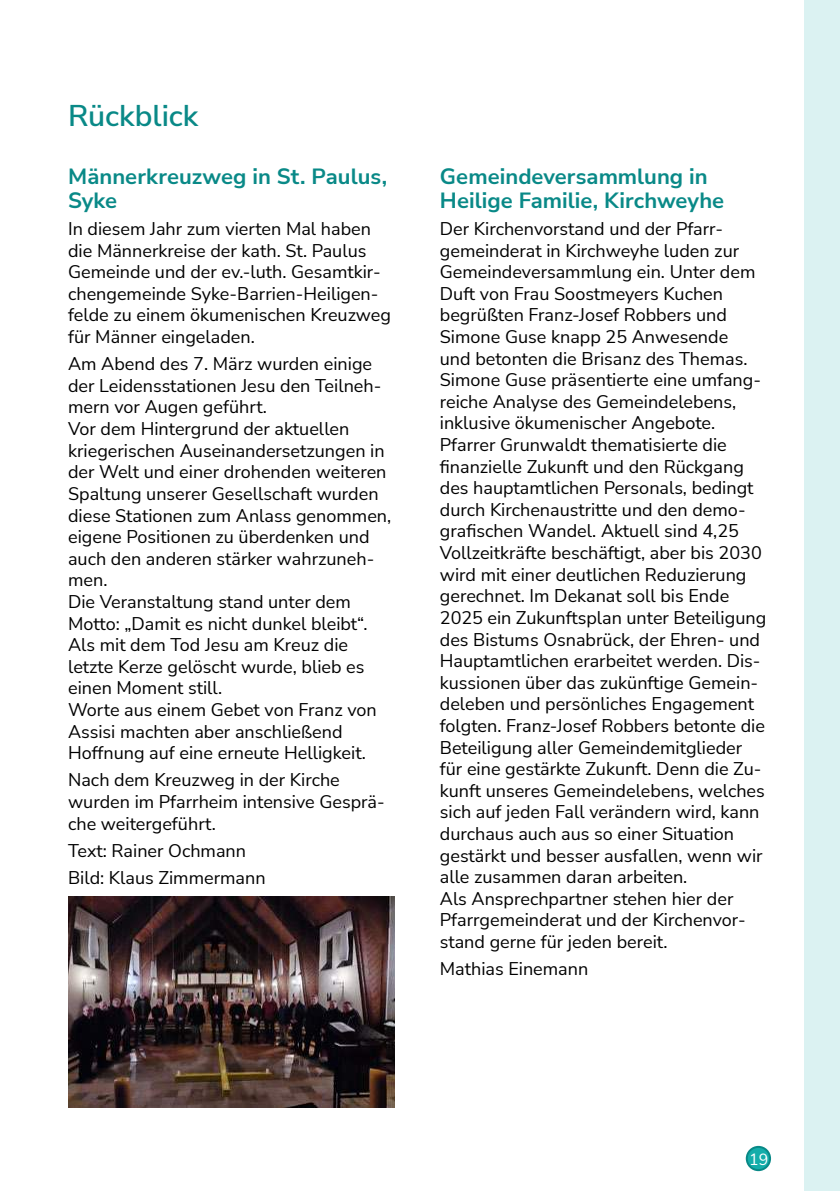
<style>
.page{position:relative;width:840px;height:1191px;background:#fff}
.page>*{position:absolute;margin:0;border:0;box-sizing:border-box;transform-origin:0 0}
.t1{font:600 30px "Nunito Sans";letter-spacing:-.005em;color:#098987}
.t2{font:700 22px/24px "Nunito Sans";color:#098987}
.t3{font:18px/21.6px "Nunito Sans";color:#000}
.t4{font:16px "Nunito Sans";color:#fff}
</style>
<div class="page">
<div style="left:746px;top:1146px;width:23px;height:24px;background:#14adaa;border-radius:50%"></div>
<div style="left:745px;top:1145px;width:25px;height:26px;border:2px solid #098987;border-radius:50%"></div>
<div style="left:803px;top:0;width:36px;height:1191px;background:#dbf2f2"></div>
<img style="left:68px;top:896px;width:326px;height:211px">
<h1 class="t1" style="left:68px;top:104px;width:132px">Rückblick</h1>
<p class="t2" style="left:68px;top:164px;width:320px">Männerkreuzweg in St. Paulus,<br>Syke</p>
<p class="t3" style="left:68px;top:218px;width:324px">In diesem Jahr zum vierten Mal haben die Männerkreise der kath. St. Paulus Gemeinde und der ev.-luth. Gesamtkir&shy;chengemeinde Syke-Barrien-Heiligen&shy;felde zu einem ökumenischen Kreuzweg für Männer eingeladen.</p>
<p class="t3" style="left:68px;top:353px;width:324px">Am Abend des 7. März wurden einige der Leidensstationen Jesu den Teilneh&shy;mern vor Augen geführt.<br>Vor dem Hintergrund der aktuellen kriegerischen Auseinandersetzungen in der Welt und einer drohenden weiteren Spaltung unserer Gesellschaft wurden diese Stationen zum Anlass genommen, eigene Positionen zu überdenken und auch den anderen stärker wahrzuneh&shy;men.<br>Die Veranstaltung stand unter dem Motto: „Damit es nicht dunkel bleibt“.<br>Als mit dem Tod Jesu am Kreuz die letzte Kerze gelöscht wurde, blieb es einen Moment still.<br>Worte aus einem Gebet von Franz von Assisi machten aber anschließend Hoffnung auf eine erneute Helligkeit.</p>
<p class="t3" style="left:68px;top:769px;width:318px">Nach dem Kreuzweg in der Kirche wurden im Pfarrheim intensive Gesprä&shy;che weitergeführt.</p>
<p class="t3" style="left:68px;top:837px;width:199px;line-height:27.2px">Text: Rainer Ochmann<br>Bild: Klaus Zimmermann</p>
<p class="t2" style="left:439px;top:164px;width:286px">Gemeindeversammlung in<br>Heilige Familie, Kirchweyhe</p>
<p class="t3" style="left:439px;top:218px;width:328px">Der Kirchenvorstand und der Pfarr&shy;gemeinderat in Kirchweyhe luden zur Gemeindeversammlung ein. Unter dem Duft von Frau Soostmeyers Kuchen begrüßten Franz-Josef Robbers und Simone Guse knapp 25 Anwesende<br>und betonten die Brisanz des Themas.<br>Simone Guse präsentierte eine umfang&shy;reiche Analyse des Gemeindelebens, inklusive ökumenischer Angebote.<br>Pfarrer Grunwaldt thematisierte die finanzielle Zukunft und den Rückgang des hauptamtlichen Personals, bedingt durch Kirchenaustritte und den demo&shy;grafischen Wandel. Aktuell sind 4,25<br>Vollzeitkräfte beschäftigt, aber bis 2030 wird mit einer deutlichen Reduzierung gerechnet. Im Dekanat soll bis Ende 2025 ein Zukunftsplan unter Beteiligung des Bistums Osnabrück, der Ehren- und Hauptamtlichen erarbeitet werden. Dis&shy;kussionen über das zukünftige Gemein&shy;deleben und persönliches Engagement folgten. Franz-Josef Robbers betonte die Beteiligung aller Gemeindemitglieder für eine gestärkte Zukunft. Denn die Zu&shy;kunft unseres Gemeindelebens, welches sich auf jeden Fall verändern wird, kann durchaus auch aus so einer Situation gestärkt und besser ausfallen, wenn wir alle zusammen daran arbeiten.<br>Als Ansprechpartner stehen hier der Pfarrgemeinderat und der Kirchenvor&shy;stand gerne für jeden bereit.</p>
<p class="t3" style="left:439px;top:958px;width:150px">Mathias Einemann</p>
<p class="t4" style="left:748px;top:1150px;width:21px">19</p>
</div>
